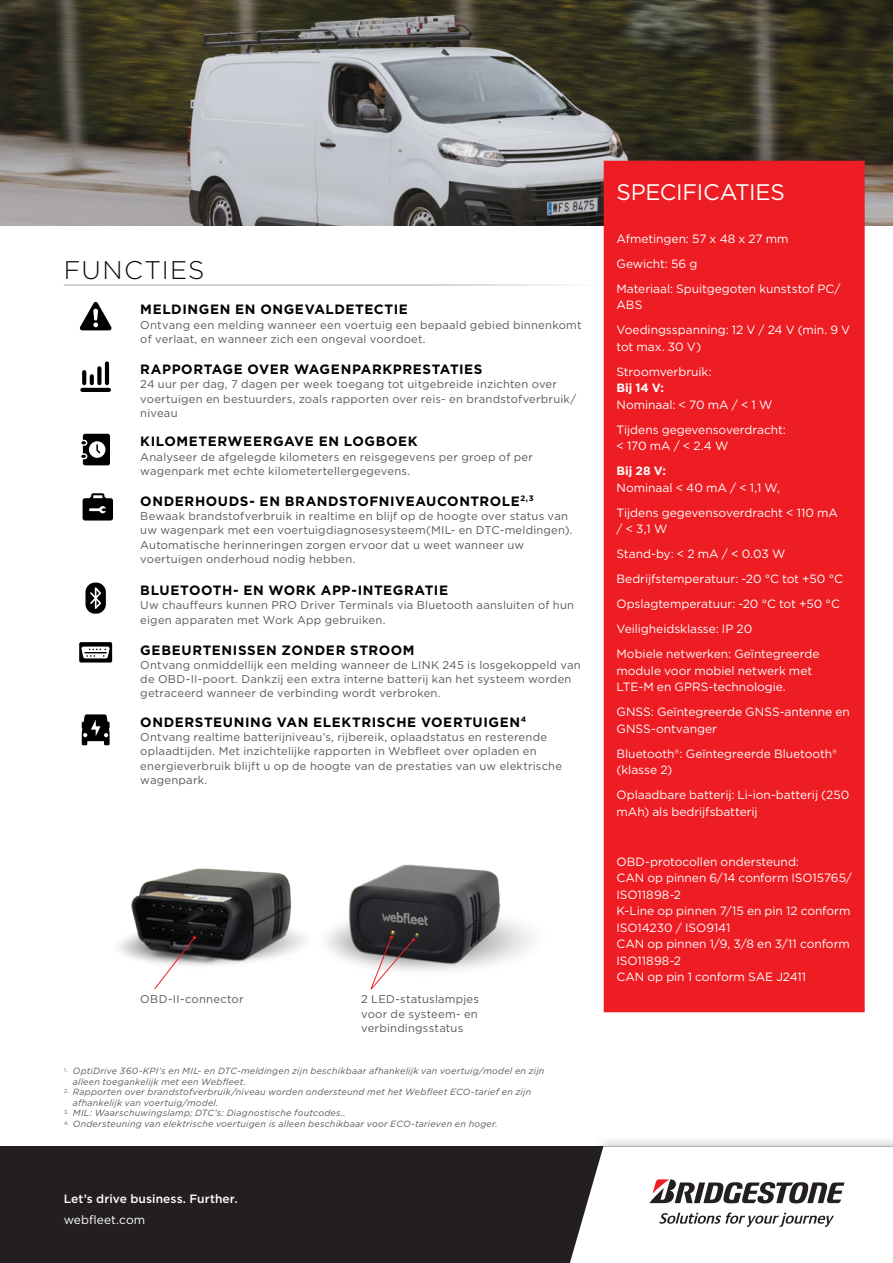
<style>
.page{position:relative;width:893px;height:1263px;background:#fff}
.page>*{position:absolute;margin:0;border:0;box-sizing:border-box;transform-origin:0 0}
.t1{font:300 25.5px "Gotham";letter-spacing:.055em;color:#0c0806}
.t2{font:22.5px "Gotham";letter-spacing:-.01em;color:#fff}
.t3{font:700 13.5px "Gotham";letter-spacing:.045em;color:#000}
.t4{font:12px/25px "Gotham";letter-spacing:-.005em;color:#fff}
.t5{font:500 12px "Gotham";letter-spacing:.005em;color:#fff}
.t6{font:700 12px "Gotham";color:#fff}
.t7{font:11.25px/14.2px "Gotham";letter-spacing:.02em;color:#57585a}
.t8{font:italic 9px/10.5px "Gotham";letter-spacing:.025em;color:#57585a}
</style>
<div class="page">
<div style="left:0;top:1146px;width:893px;height:117px;background:#231f20"></div>
<div style="left:553px;top:1135px;width:340px;height:128px;background:#231f20;opacity:.35"></div>
<svg style="left:563px;top:1146px;width:330px;height:117px;background:#dcdbdb"></svg>
<img style="left:0;top:0;width:893px;height:225px">
<img style="left:118px;top:868px;width:188px;height:98px">
<img style="left:326px;top:864px;width:206px;height:107px">
<svg style="left:80px;top:302px;width:32px;height:28px"></svg>
<svg style="left:82px;top:370px;width:4px;height:15px"></svg>
<svg style="left:90px;top:374px;width:4px;height:11px"></svg>
<div style="left:97px;top:366px;width:5px;height:19px;background:#000;border-radius:2px"></div>
<hr style="left:105px;top:361px;width:4px;height:24px;background:#000;border-radius:2px">
<hr style="left:80px;top:388px;width:31px;height:4px;background:#000;border-radius:2px">
<svg style="left:81px;top:434px;width:29px;height:31px"></svg>
<svg style="left:83px;top:493px;width:30px;height:27px"></svg>
<svg style="left:85px;top:583px;width:21px;height:31px"></svg>
<svg style="left:79px;top:642px;width:33px;height:20px"></svg>
<svg style="left:82px;top:714px;width:28px;height:31px"></svg>
<div style="left:604px;top:161px;width:261px;height:851px;background:#ee1d23"></div>
<svg style="left:154px;top:936px;width:42px;height:53px"></svg>
<svg style="left:370px;top:936px;width:45px;height:54px"></svg>
<h1 class="t1" style="left:64px;top:253px;width:142px">FUNCTIES</h1>
<p class="t3" style="left:140px;top:301px;width:269px">MELDINGEN EN ONGEVALDETECTIE</p>
<p class="t7" style="left:140px;top:317px;width:443px">Ontvang een melding wanneer een voertuig een bepaald gebied binnenkomt of verlaat, en wanneer zich een ongeval voordoet.</p>
<p class="t3" style="left:140px;top:360px;width:344px">RAPPORTAGE OVER WAGENPARKPRESTATIES</p>
<p class="t7" style="left:140px;top:377px;width:437px">24 uur per dag, 7 dagen per week toegang tot uitgebreide inzichten over voertuigen en bestuurders, zoals rapporten over reis- en brandstofverbruik/ niveau</p>
<p class="t3" style="left:140px;top:433px;width:279px">KILOMETERWEERGAVE EN LOGBOEK</p>
<p class="t7" style="left:140px;top:449px;width:394px">Analyseer de afgelegde kilometers en reisgegevens per groep of per wagenpark met echte kilometertellergegevens.</p>
<p class="t3" style="left:140px;top:492px;width:395px">ONDERHOUDS- EN BRANDSTOFNIVEAUCONTROLE<sup>2,3</sup></p>
<p class="t7" style="left:140px;top:509px;width:434px">Bewaak brandstofverbruik in realtime en blijf op de hoogte over status van uw wagenpark met een voertuigdiagnosesysteem(MIL- en DTC-meldingen).<br>Automatische herinneringen zorgen ervoor dat u weet wanneer uw voertuigen onderhoud nodig hebben.</p>
<p class="t3" style="left:140px;top:581px;width:309px">BLUETOOTH- EN WORK APP-INTEGRATIE</p>
<p class="t7" style="left:140px;top:598px;width:435px">Uw chauffeurs kunnen PRO Driver Terminals via Bluetooth aansluiten of hun eigen apparaten met Work App gebruiken.</p>
<p class="t3" style="left:140px;top:641px;width:276px">GEBEURTENISSEN ZONDER STROOM</p>
<p class="t7" style="left:140px;top:658px;width:442px">Ontvang onmiddellijk een melding wanneer de LINK 245 is losgekoppeld van de OBD-II-poort. Dankzij een extra interne batterij kan het systeem worden getraceerd wanneer de verbinding wordt verbroken.</p>
<p class="t3" style="left:140px;top:713px;width:387px">ONDERSTEUNING VAN ELEKTRISCHE VOERTUIGEN<sup>4</sup></p>
<p class="t7" style="left:140px;top:730px;width:423px">Ontvang realtime batterijniveau’s, rijbereik, oplaadstatus en resterende oplaadtijden. Met inzichtelijke rapporten in Webfleet over opladen en energieverbruik blijft u op de hoogte van de prestaties van uw elektrische wagenpark.</p>
<p class="t7" style="left:140px;top:992px;width:105px">OBD-II-connector</p>
<p class="t7" style="left:361px;top:992px;width:119px;text-align:justify">2 LED-statuslampjes voor de systeem- en verbindingsstatus</p>
<p class="t8" style="left:73px;top:1066px;width:473px;text-indent:-9px"><sup>1.</sup> OptiDrive 360-KPI’s en MIL- en DTC-meldingen zijn beschikbaar afhankelijk van voertuig/model en zijn alleen toegankelijk met een Webfleet.</p>
<p class="t8" style="left:73px;top:1087px;width:460px;text-indent:-9px"><sup>2.</sup> Rapporten over brandstofverbruik/niveau worden ondersteund met het Webfleet ECO-tarief en zijn afhankelijk van voertuig/model.</p>
<p class="t8" style="left:64px;top:1108px;width:283px"><sup>3.</sup> MIL: Waarschuwingslamp; DTC’s: Diagnostische foutcodes..</p>
<p class="t8" style="left:64px;top:1118px;width:435px"><sup>4.</sup> Ondersteuning van elektrische voertuigen is alleen beschikbaar voor ECO-tarieven en hoger.</p>
<p class="t5" style="left:64px;top:1191px;width:175px">Let’s drive business. Further.</p>
<p class="t4" style="left:64px;top:1206px;width:83px">webfleet.com</p>
<h2 class="t2" style="left:616px;top:178px;width:170px">SPECIFICATIES</h2>
<p class="t4" style="left:616px;top:226px;width:225px">Afmetingen: 57 x 48 x 27 mm<br>Gewicht: 56 g<br>Materiaal: Spuitgegoten kunststof PC/</p>
<p class="t4" style="left:616px;top:292px;width:235px">ABS<br>Voedingsspanning: 12 V / 24 V (min. 9 V</p>
<p class="t4" style="left:616px;top:334px;width:97px">tot max. 30 V)<br>Stroomverbruik:</p>
<p class="t6" style="left:616px;top:380px;width:49px">Bij 14 V:</p>
<p class="t4" style="left:616px;top:392px;width:171px">Nominaal: &lt; 70 mA / &lt; 1 W<br>Tijdens gegevensoverdracht:</p>
<p class="t4" style="left:616px;top:433px;width:113px">&lt; 170 mA / &lt; 2.4 W</p>
<p class="t6" style="left:616px;top:463px;width:51px">Bij 28 V:</p>
<p class="t4" style="left:616px;top:475px;width:223px">Nominaal &lt; 40 mA / &lt; 1,1 W,<br>Tijdens gegevensoverdracht &lt; 110 mA</p>
<p class="t4" style="left:616px;top:516px;width:228px">/ &lt; 3,1 W<br>Stand-by: &lt; 2 mA / &lt; 0.03 W<br>Bedrijfstemperatuur: -20 °C tot +50 °C<br>Opslagtemperatuur: -20 °C tot +50 °C<br>Veiligheidsklasse: IP 20<br>Mobiele netwerken: Geïntegreerde</p>
<p class="t4" style="left:616px;top:662px;width:197px;line-height:16.5px">module voor mobiel netwerk met<br>LTE-M en GPRS-technologie.</p>
<p class="t4" style="left:616px;top:703px;width:235px;line-height:16.5px">GNSS: Geïntegreerde GNSS-antenne en<br>GNSS-ontvanger</p>
<p class="t4" style="left:616px;top:745px;width:222px;line-height:16.5px">Bluetooth®: Geïntegreerde Bluetooth® (klasse 2)</p>
<p class="t4" style="left:616px;top:786px;width:234px;line-height:16.5px">Oplaadbare batterij: Li-ion-batterij (250 mAh) als bedrijfsbatterij</p>
<p class="t4" style="left:616px;top:853px;width:237px;line-height:16.5px">OBD-protocollen ondersteund:<br>CAN op pinnen 6/14 conform ISO15765/<br>ISO11898-2<br>K-Line op pinnen 7/15 en pin 12 conform<br>ISO14230 / ISO9141<br>CAN op pinnen 1/9, 3/8 en 3/11 conform<br>ISO11898-2<br>CAN op pin 1 conform SAE J2411</p>
</div>
